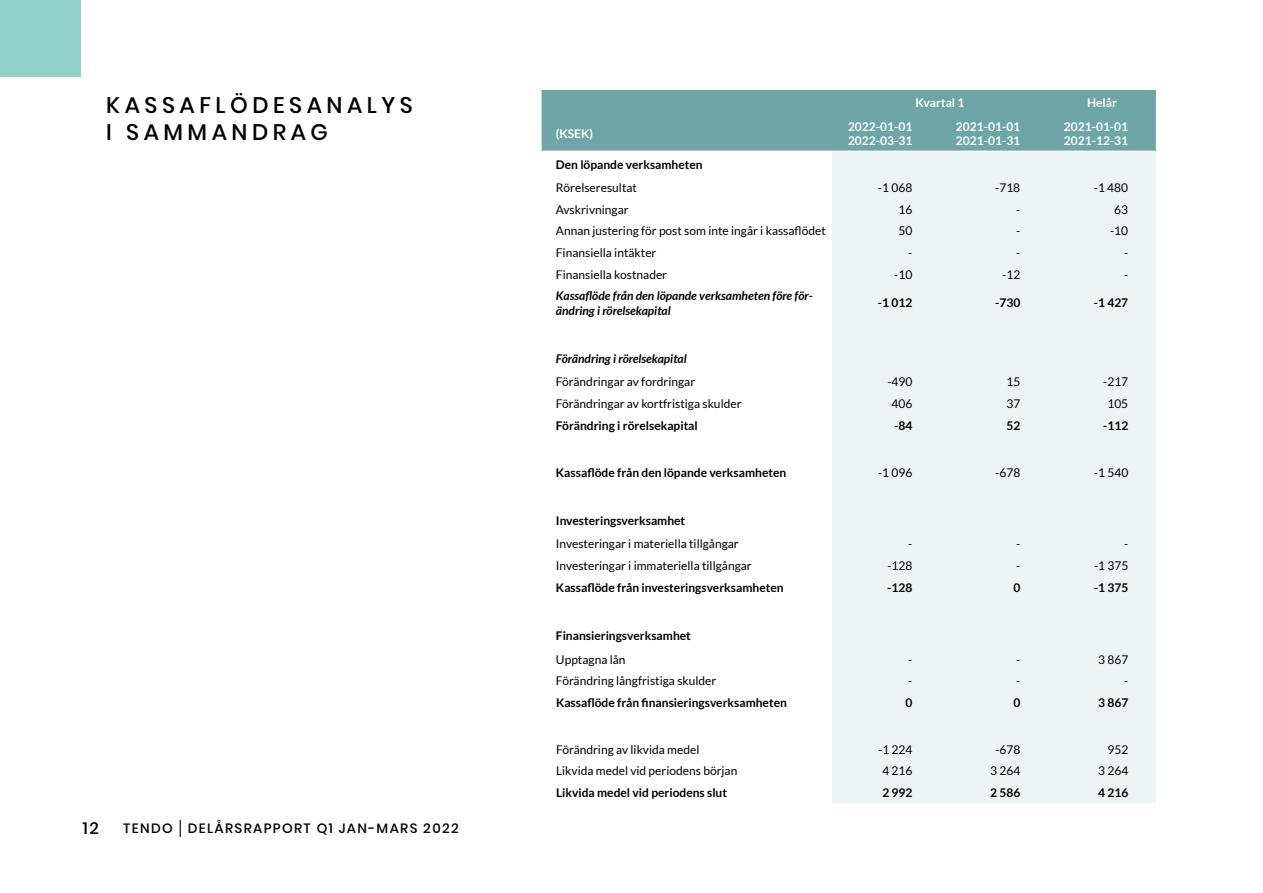
<style>
.page{position:relative;width:1263px;height:893px;background:#fff}
.page>*{position:absolute;margin:0;border:0;box-sizing:border-box;transform-origin:0 0}
.t1{font:500 22.5px/27px "Poppins";letter-spacing:.2em;color:#000}
.t2{font:500 16.5px "Poppins";color:#000}
.t3{font:500 13.5px "Poppins";letter-spacing:.1em;color:#000}
.t4{font:12px "Lato";color:#000}
.t5{font:700 12px "Lato";color:#000}
.t6{font:italic 700 12px/14.4px "Lato";color:#000}
.t7{font:700 12px/14.4px "Lato";color:#fff}
</style>
<div class="page">
<svg style="left:180px;top:820px;width:1px;height:17px"></svg>
<div style="left:0;top:0;width:81px;height:77px;background:#90d1c9"></div>
<div style="left:542px;top:90px;width:614px;height:61px;background:#6ea6a7"></div>
<div style="left:832px;top:151px;width:324px;height:652px;background:#ecf4f4"></div>
<hr style="left:832px;top:151px;width:108px;height:1px;background:#fff">
<hr style="left:940px;top:151px;width:108px;height:1px;background:#fff">
<hr style="left:1048px;top:151px;width:107px;height:1px;background:#fff">
<h1 class="t1" style="left:106px;top:92px;width:308px">KASSAFLÖDESANALYS<br>I SAMMANDRAG</h1>
<p class="t7" style="left:915px;top:96px;width:50px">Kvartal 1</p>
<p class="t7" style="left:1087px;top:96px;width:31px">Helår</p>
<p class="t7" style="left:556px;top:126px;width:39px">(KSEK)</p>
<p class="t7" style="left:848px;top:119px;width:66px">2022-01-01<br>2022-03-31</p>
<p class="t7" style="left:956px;top:119px;width:66px">2021-01-01<br>2021-01-31</p>
<p class="t7" style="left:1064px;top:119px;width:66px">2021-01-01<br>2021-12-31</p>
<p class="t5" style="left:556px;top:157px;width:148px">Den löpande verksamheten</p>
<p class="t4" style="left:556px;top:181px;width:83px">Rörelseresultat</p>
<p class="t4" style="left:878px;top:181px;width:36px">-1 068</p>
<p class="t4" style="left:995px;top:181px;width:27px">-718</p>
<p class="t4" style="left:1094px;top:181px;width:36px">-1 480</p>
<p class="t4" style="left:556px;top:203px;width:74px">Avskrivningar</p>
<p class="t4" style="left:898px;top:203px;width:15px">16</p>
<p class="t4" style="left:1016px;top:203px;width:6px">-</p>
<p class="t4" style="left:1114px;top:203px;width:15px">63</p>
<p class="t4" style="left:556px;top:224px;width:271px">Annan justering för post som inte ingår i kassaflödet</p>
<p class="t4" style="left:898px;top:224px;width:15px">50</p>
<p class="t4" style="left:1016px;top:224px;width:6px">-</p>
<p class="t4" style="left:1110px;top:224px;width:20px">-10</p>
<p class="t4" style="left:556px;top:246px;width:102px">Finansiella intäkter</p>
<p class="t4" style="left:908px;top:246px;width:6px">-</p>
<p class="t4" style="left:1016px;top:246px;width:6px">-</p>
<p class="t4" style="left:1124px;top:246px;width:6px">-</p>
<p class="t4" style="left:556px;top:268px;width:113px">Finansiella kostnader</p>
<p class="t4" style="left:894px;top:268px;width:20px">-10</p>
<p class="t4" style="left:1002px;top:268px;width:20px">-12</p>
<p class="t4" style="left:1124px;top:268px;width:6px">-</p>
<p class="t6" style="left:556px;top:289px;width:258px">Kassaflöde från den löpande verksamheten före för&shy;ändring i rörelsekapital</p>
<p class="t5" style="left:878px;top:296px;width:36px">-1 012</p>
<p class="t5" style="left:995px;top:296px;width:27px">-730</p>
<p class="t5" style="left:1094px;top:296px;width:36px">-1 427</p>
<p class="t6" style="left:556px;top:352px;width:132px">Förändring i rörelsekapital</p>
<p class="t4" style="left:556px;top:375px;width:141px">Förändringar av fordringar</p>
<p class="t4" style="left:887px;top:375px;width:27px">-490</p>
<p class="t4" style="left:1006px;top:375px;width:15px">15</p>
<p class="t4" style="left:1103px;top:375px;width:27px">-217</p>
<p class="t4" style="left:556px;top:397px;width:187px">Förändringar av kortfristiga skulder</p>
<p class="t4" style="left:891px;top:397px;width:22px">406</p>
<p class="t4" style="left:1006px;top:397px;width:15px">37</p>
<p class="t4" style="left:1107px;top:397px;width:22px">105</p>
<p class="t5" style="left:556px;top:419px;width:143px">Förändring i rörelsekapital</p>
<p class="t5" style="left:894px;top:419px;width:20px">-84</p>
<p class="t5" style="left:1006px;top:419px;width:15px">52</p>
<p class="t5" style="left:1103px;top:419px;width:27px">-112</p>
<p class="t5" style="left:556px;top:465px;width:232px">Kassaflöde från den löpande verksamheten</p>
<p class="t4" style="left:878px;top:465px;width:36px">-1 096</p>
<p class="t4" style="left:995px;top:465px;width:27px">-678</p>
<p class="t4" style="left:1094px;top:465px;width:36px">-1 540</p>
<p class="t5" style="left:556px;top:514px;width:131px">Investeringsverksamhet</p>
<p class="t4" style="left:556px;top:537px;width:184px">Investeringar i materiella tillgångar</p>
<p class="t4" style="left:908px;top:537px;width:6px">-</p>
<p class="t4" style="left:1016px;top:537px;width:6px">-</p>
<p class="t4" style="left:1124px;top:537px;width:6px">-</p>
<p class="t4" style="left:556px;top:559px;width:197px">Investeringar i immateriella tillgångar</p>
<p class="t4" style="left:887px;top:559px;width:27px">-128</p>
<p class="t4" style="left:1016px;top:559px;width:6px">-</p>
<p class="t4" style="left:1094px;top:559px;width:36px">-1 375</p>
<p class="t5" style="left:556px;top:580px;width:229px">Kassaflöde från investeringsverksamheten</p>
<p class="t5" style="left:887px;top:580px;width:27px">-128</p>
<p class="t5" style="left:1013px;top:580px;width:8px">0</p>
<p class="t5" style="left:1094px;top:580px;width:36px">-1 375</p>
<p class="t5" style="left:556px;top:629px;width:136px">Finansieringsverksamhet</p>
<p class="t4" style="left:556px;top:652px;width:71px">Upptagna lån</p>
<p class="t4" style="left:908px;top:652px;width:6px">-</p>
<p class="t4" style="left:1016px;top:652px;width:6px">-</p>
<p class="t4" style="left:1098px;top:652px;width:32px">3 867</p>
<p class="t4" style="left:556px;top:674px;width:162px">Förändring långfristiga skulder</p>
<p class="t4" style="left:908px;top:674px;width:6px">-</p>
<p class="t4" style="left:1016px;top:674px;width:6px">-</p>
<p class="t4" style="left:1124px;top:674px;width:6px">-</p>
<p class="t5" style="left:556px;top:696px;width:232px">Kassaflöde från finansieringsverksamheten</p>
<p class="t5" style="left:905px;top:696px;width:8px">0</p>
<p class="t5" style="left:1013px;top:696px;width:8px">0</p>
<p class="t5" style="left:1098px;top:696px;width:32px">3 867</p>
<p class="t4" style="left:556px;top:743px;width:145px">Förändring av likvida medel</p>
<p class="t4" style="left:878px;top:743px;width:36px">-1 224</p>
<p class="t4" style="left:995px;top:743px;width:27px">-678</p>
<p class="t4" style="left:1107px;top:743px;width:22px">952</p>
<p class="t4" style="left:556px;top:764px;width:183px">Likvida medel vid periodens början</p>
<p class="t4" style="left:882px;top:764px;width:32px">4 216</p>
<p class="t4" style="left:990px;top:764px;width:32px">3 264</p>
<p class="t4" style="left:1098px;top:764px;width:32px">3 264</p>
<p class="t5" style="left:556px;top:786px;width:173px">Likvida medel vid periodens slut</p>
<p class="t5" style="left:882px;top:786px;width:32px">2 992</p>
<p class="t5" style="left:990px;top:786px;width:32px">2 586</p>
<p class="t5" style="left:1098px;top:786px;width:32px">4 216</p>
<h2 class="t2" style="left:83px;top:818px;width:18px">12</h2>
<p class="t3" style="left:123px;top:821px;width:337px">TENDO DELÅRSRAPPORT Q1 JAN-MARS 2022</p>
</div>
